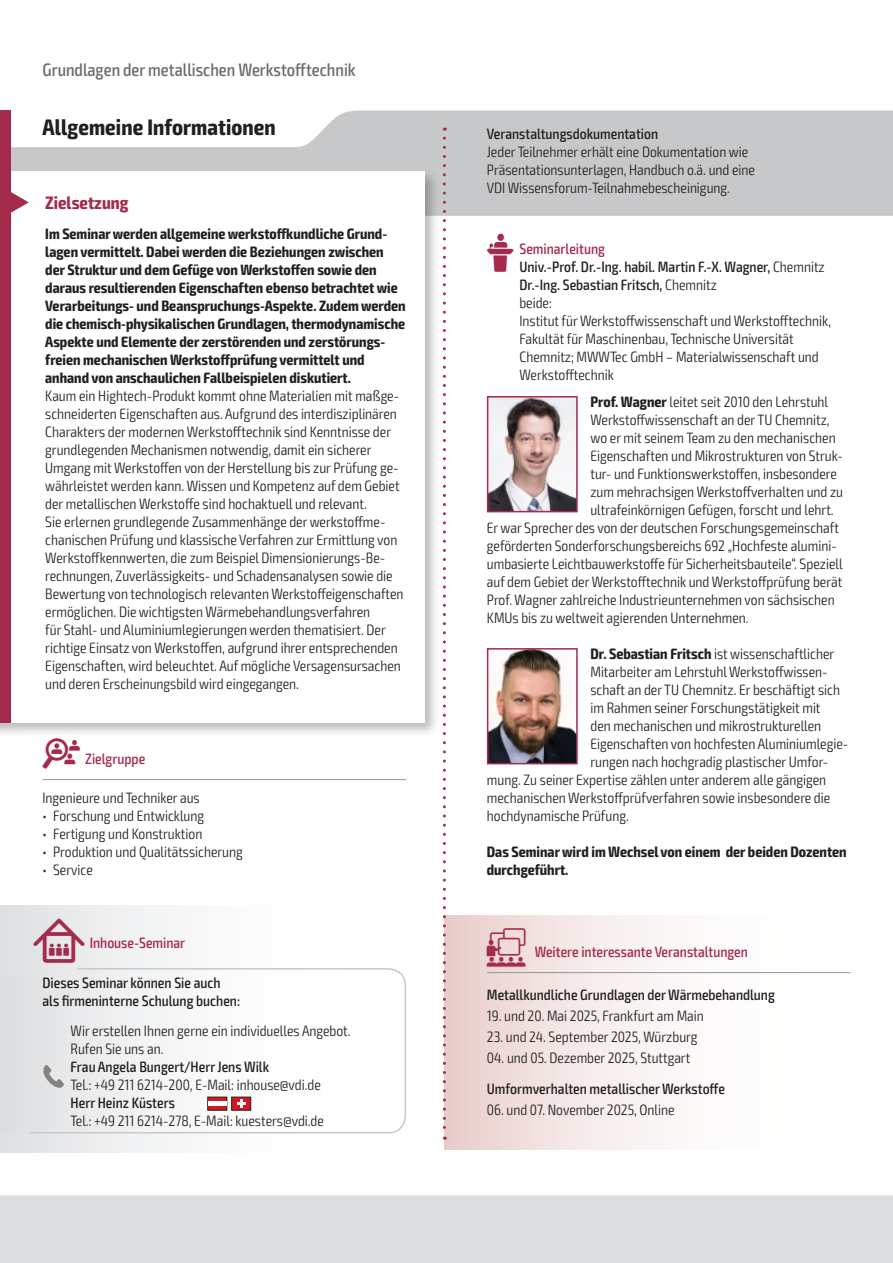
<style>
.page{position:relative;width:893px;height:1263px;background:#fff}
.page>*{position:absolute;margin:0;border:0;box-sizing:border-box;transform-origin:0 0}
.t1{font:700 condensed 22.5px "Exo 2";letter-spacing:.005em;color:#231f20}
.t2{font:500 condensed 18px "Exo 2";color:#6c6d70}
.t3{font:700 condensed 18px "Exo 2";color:#a52b4c}
.t4{font:300 condensed 15px/18px "Exo 2";color:#231f20}
.t5{font:700 condensed 15px/18px "Exo 2";color:#231f20}
.t6{font:500 condensed 15px/18px "Exo 2";color:#231f20}
.t7{font:500 condensed 15px "Exo 2";color:#a52b4c}
.s1{font-family:"VDI Iconset S4 A Regular";font-weight:400;font-stretch:normal}
.s2{font-family:"VDI Iconset S4 A Regular";font-weight:400;font-stretch:normal;font-size:15.45px}
.s3{font-family:"VDI Iconset S4 A Regular";font-weight:400;font-stretch:normal;color:#a52b4c}
.s4{font-weight:500;color:#a52b4c}
.s5{font-weight:500}
.s6{font-weight:700}
.s7{font-family:"VDI Iconset S4 A Regular";font-weight:400;font-stretch:normal;font-size:19.5px}
</style>
<div class="page">
<div style="left:0;top:1195px;width:893px;height:68px;background:#dcdddf"></div>
<svg style="left:11px;top:111px;width:881px;height:105px;fill:#c7c8ca"></svg>
<hr style="left:892px;top:111px;width:1px;height:105px;background:#a52b4c">
<div style="left:0;top:111px;width:11px;height:63px;background:#a52b4c"></div>
<hr style="left:43px;top:779px;width:363px;height:1px;background:#939598">
<div style="left:0;top:168px;width:440px;height:570px;background:#231f20;opacity:.3"></div>
<div style="left:0;top:171px;width:424px;height:552px;background:#fff"></div>
<div style="left:0;top:171px;width:11px;height:552px;background:#a52b4c"></div>
<svg style="left:11px;top:192px;width:18px;height:21px"></svg>
<img style="left:490px;top:399px;width:85px;height:110px">
<div style="left:487px;top:396px;width:91px;height:116px;border:2px solid #a52b4c"></div>
<img style="left:490px;top:651px;width:85px;height:110px">
<div style="left:487px;top:648px;width:91px;height:116px;border:2px solid #a52b4c"></div>
<div style="left:444px;top:915px;width:406px;height:234px;background:linear-gradient(to right,#ecd6d3,#fff)"></div>
<hr style="left:487px;top:972px;width:363px;height:1px;background:#939598">
<div style="left:0;top:905px;width:406px;height:247px;background:linear-gradient(to right,#e4e5e7,#fff)"></div>
<svg style="left:29px;top:967px;width:377px;height:167px"></svg>
<div style="left:0;top:977px;width:383px;height:152px;background:linear-gradient(to right,#e2e3e5,#fff)"></div>
<svg style="left:207px;top:1097px;width:44px;height:13px"></svg>
<div style="left:208px;top:1101px;width:19px;height:5px;background:#fff"></div>
<svg style="left:43px;top:1065px;width:21px;height:23px"></svg>
<svg style="left:443px;top:138px;width:3px;height:1002px"></svg>
<p class="t2" style="left:43px;top:59px;width:315px">Grundlagen der metallischen Werkstofftechnik</p>
<h1 class="t1" style="left:43px;top:113px;width:235px">Allgemeine Informationen</h1>
<p class="t6" style="left:487px;top:125px;width:173px">Veranstaltungsdokumentation</p>
<p class="t4" style="left:487px;top:143px;width:270px">Jeder Teilnehmer erhält eine Dokumentation wie<br>Präsentationsunterlagen, Handbuch o.ä. und eine<br>VDI Wissensforum-Teilnahmebescheinigung.</p>
<p class="t3" style="left:45px;top:192px;width:85px">Zielsetzung</p>
<p class="t5" style="left:45px;top:225px;width:362px">Im Seminar werden allgemeine werkstoffkundliche Grund&shy;lagen vermittelt. Dabei werden die Beziehungen zwischen der Struktur und dem Gefüge von Werkstoffen sowie den daraus resultierenden Eigenschaften ebenso betrachtet wie Verarbeitungs- und Beanspruchungs-Aspekte. Zudem werden die chemisch-physikalischen Grundlagen, thermodynamische Aspekte und Elemente der zerstörenden und zerstörungs&shy;freien mechanischen Werkstoffprüfung vermittelt und anhand von anschaulichen Fallbeispielen diskutiert.</p>
<p class="t4" style="left:45px;top:387px;width:360px">Kaum ein Hightech-Produkt kommt ohne Materialien mit maßge&shy;schneiderten Eigenschaften aus. Aufgrund des interdisziplinären Charakters der modernen Werkstofftechnik sind Kenntnisse der grundlegenden Mechanismen notwendig, damit ein sicherer Umgang mit Werkstoffen von der Herstellung bis zur Prüfung ge&shy;währleistet werden kann. Wissen und Kompetenz auf dem Gebiet der metallischen Werkstoffe sind hochaktuell und relevant.<br>Sie erlernen grundlegende Zusammenhänge der werkstoffme&shy;chanischen Prüfung und klassische Verfahren zur Ermittlung von Werkstoffkennwerten, die zum Beispiel Dimensionierungs-Be&shy;rechnungen, Zuverlässigkeits- und Schadensanalysen sowie die Bewertung von technologisch relevanten Werkstoffeigenschaften ermöglichen. Die wichtigsten Wärmebehandlungsverfahren<br>für Stahl- und Aluminiumlegierungen werden thematisiert. Der richtige Einsatz von Werkstoffen, aufgrund ihrer entsprechenden Eigenschaften, wird beleuchtet. Auf mögliche Versagensursachen und deren Erscheinungsbild wird eingegangen.</p>
<p class="t7" style="left:43px;top:750px;width:104px"><span class="s1">Z</span> Zielgruppe</p>
<p class="t4" style="left:43px;top:789px;width:159px">Ingenieure und Techniker aus</p>
<p class="t4" style="left:43px;top:807px;width:163px">• Forschung und Entwicklung</p>
<p class="t4" style="left:43px;top:825px;width:161px">• Fertigung und Konstruktion</p>
<p class="t4" style="left:43px;top:843px;width:202px">• Produktion und Qualitätssicherung</p>
<p class="t4" style="left:43px;top:861px;width:52px">• Service</p>
<p class="t7" style="left:33px;top:934px;width:153px"><span class="s2">I</span> Inhouse-Seminar</p>
<p class="t6" style="left:43px;top:973px;width:199px">Dieses Seminar können Sie auch als firmeninterne Schulung buchen:</p>
<p class="t4" style="left:71px;top:1022px;width:282px">Wir erstellen Ihnen gerne ein individuelles Angebot.<br>Rufen Sie uns an.</p>
<p class="t6" style="left:71px;top:1058px;width:200px">Frau Angela Bungert/Herr Jens Wilk</p>
<p class="t4" style="left:71px;top:1076px;width:252px">Tel.: +49 211 6214-200, E-Mail: inhouse@vdi.de</p>
<p class="t6" style="left:71px;top:1094px;width:106px">Herr Heinz Küsters</p>
<p class="t4" style="left:71px;top:1112px;width:255px">Tel.: +49 211 6214-278, E-Mail: kuesters@vdi.de</p>
<p class="t4" style="left:519px;top:240px;width:313px;text-indent:-33px"><span class="s3">L</span> <span class="s4">Seminarleitung<br></span><span class="s5">Univ.-Prof. Dr.-Ing. habil. Martin F.-X. Wagner,</span> Chemnitz <span class="s5">Dr.-Ing. Sebastian Fritsch,</span> Chemnitz<br>beide:<br>Institut für Werkstoffwissenschaft und Werkstofftechnik, Fakultät für Maschinenbau, Technische Universität Chemnitz; MWWTec GmbH – Materialwissenschaft und Werkstofftechnik</p>
<p class="t4" style="left:590px;top:393px;width:239px"><span class="s6">Prof. Wagner</span> leitet seit 2010 den Lehrstuhl</p>
<p class="t4" style="left:590px;top:411px;width:241px">Werkstoffwissenschaft an der TU Chemnitz,</p>
<p class="t4" style="left:590px;top:429px;width:247px">wo er mit seinem Team zu den mechanischen</p>
<p class="t4" style="left:590px;top:447px;width:254px">Eigenschaften und Mikrostrukturen von Struk-</p>
<p class="t4" style="left:590px;top:465px;width:248px">tur- und Funktionswerkstoffen, insbesondere</p>
<p class="t4" style="left:590px;top:483px;width:254px">zum mehrachsigen Werkstoffverhalten und zu</p>
<p class="t4" style="left:590px;top:501px;width:245px">ultrafeinkörnigen Gefügen, forscht und lehrt.</p>
<p class="t4" style="left:487px;top:519px;width:354px">Er war Sprecher des von der deutschen Forschungsgemeinschaft</p>
<p class="t4" style="left:487px;top:537px;width:351px">geförderten Sonderforschungsbereichs 692 „Hochfeste alumini-</p>
<p class="t4" style="left:487px;top:555px;width:357px">umbasierte Leichtbauwerkstoffe für Sicherheitsbauteile“. Speziell</p>
<p class="t4" style="left:487px;top:573px;width:357px">auf dem Gebiet der Werkstofftechnik und Werkstoffprüfung berät</p>
<p class="t4" style="left:487px;top:591px;width:349px">Prof. Wagner zahlreiche Industrieunternehmen von sächsischen</p>
<p class="t4" style="left:487px;top:609px;width:263px">KMUs bis zu weltweit agierenden Unternehmen.</p>
<p class="t4" style="left:590px;top:645px;width:245px"><span class="s6">Dr. Sebastian Fritsch</span> ist wissenschaftlicher</p>
<p class="t4" style="left:590px;top:663px;width:239px">Mitarbeiter am Lehrstuhl Werkstoffwissen-</p>
<p class="t4" style="left:590px;top:681px;width:251px">schaft an der TU Chemnitz. Er beschäftigt sich</p>
<p class="t4" style="left:590px;top:699px;width:232px">im Rahmen seiner Forschungstätigkeit mit</p>
<p class="t4" style="left:590px;top:717px;width:232px">den mechanischen und mikrostrukturellen</p>
<p class="t4" style="left:590px;top:735px;width:259px">Eigenschaften von hochfesten Aluminiumlegie-</p>
<p class="t4" style="left:590px;top:753px;width:239px">rungen nach hochgradig plastischer Umfor-</p>
<p class="t4" style="left:487px;top:771px;width:341px">mung. Zu seiner Expertise zählen unter anderem alle gängigen</p>
<p class="t4" style="left:487px;top:789px;width:345px">mechanischen Werkstoffprüfverfahren sowie insbesondere die</p>
<p class="t4" style="left:487px;top:807px;width:143px">hochdynamische Prüfung.</p>
<p class="t5" style="left:487px;top:843px;width:361px">Das Seminar wird im Wechsel von einem der beiden Dozenten durchgeführt.</p>
<p class="t7" style="left:487px;top:943px;width:263px"><span class="s7">W</span> Weitere interessante Veranstaltungen</p>
<p class="t6" style="left:487px;top:986px;width:289px">Metallkundliche Grundlagen der Wärmebehandlung</p>
<p class="t4" style="left:487px;top:1007px;width:218px">19. und 20. Mai 2025, Frankfurt am Main</p>
<p class="t4" style="left:487px;top:1028px;width:212px">23. und 24. September 2025, Würzburg</p>
<p class="t4" style="left:487px;top:1049px;width:205px">04. und 05. Dezember 2025, Stuttgart</p>
<p class="t6" style="left:487px;top:1080px;width:240px">Umformverhalten metallischer Werkstoffe</p>
<p class="t4" style="left:487px;top:1101px;width:189px">06. und 07. November 2025, Online</p>
</div>
